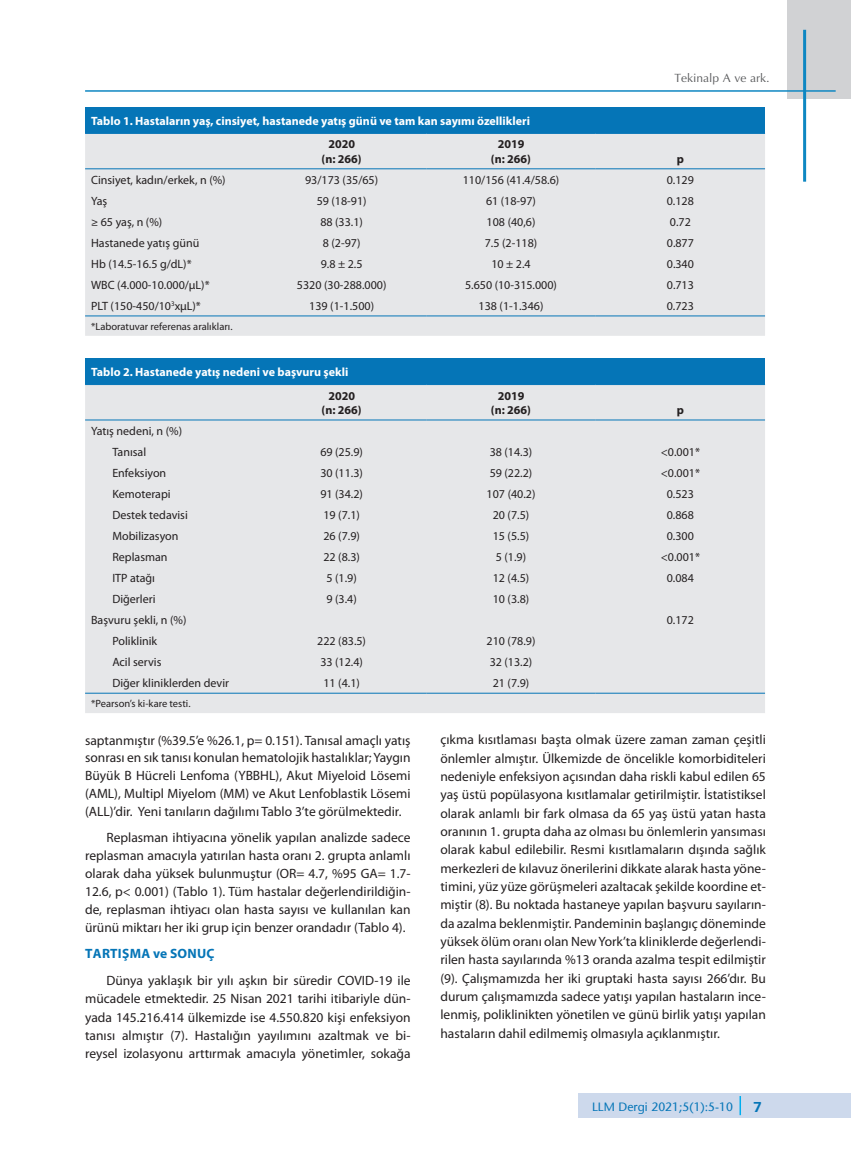
<style>
.page{position:relative;width:851px;height:1149px;background:#fff}
.page>*{position:absolute;margin:0;border:0;box-sizing:border-box;transform-origin:0 0}
.t1{font:700 15px "Frutiger Next Pro";color:#0575b7}
.t2{font:13.5px/18.3px "Myriad Pro";color:#231f20;text-align:justify}
.t3{font:700 13.5px "Myriad Pro";letter-spacing:.02em;color:#0575b7}
.t4{font:12px/21px "Myriad Pro";color:#231f20}
.t5{font:700 12px "Myriad Pro";color:#fff}
.t6{font:700 12px/14.4px "Myriad Pro";color:#231f20;text-align:center}
.t7{font:500 12px "Stone Sans Std";color:#0575b7}
.t8{font:12px "Optima Tr";color:#57585a}
.t9{font:10.5px "Myriad Pro";color:#231f20}
</style>
<div class="page">
<div style="left:787px;top:0;width:63px;height:99px;background:#d1d2d4"></div>
<div style="left:578px;top:1092px;width:272px;height:25px;background:#cdd9ec"></div>
<hr style="left:85px;top:90px;width:750px;height:2px;background:#0e87c2">
<svg style="left:739px;top:1096px;width:1px;height:18px"></svg>
<hr style="left:803px;top:30px;width:3px;height:152px;background:#0e87c2">
<div style="left:85px;top:107px;width:680px;height:26px;background:#0575b7"></div>
<div style="left:85px;top:134px;width:680px;height:202px;background:#e6e7e9"></div>
<hr style="left:85px;top:133px;width:172px;height:1px;background:#0575b7">
<hr style="left:257px;top:133px;width:169px;height:1px;background:#0575b7">
<hr style="left:426px;top:133px;width:169px;height:1px;background:#0575b7">
<hr style="left:595px;top:133px;width:170px;height:1px;background:#0575b7">
<hr style="left:85px;top:168px;width:172px;height:1px;background:#0575b7">
<hr style="left:257px;top:168px;width:169px;height:1px;background:#0575b7">
<hr style="left:426px;top:168px;width:169px;height:1px;background:#0575b7">
<hr style="left:595px;top:168px;width:170px;height:1px;background:#0575b7">
<hr style="left:85px;top:315px;width:172px;height:1px;background:#0575b7">
<hr style="left:257px;top:315px;width:169px;height:1px;background:#0575b7">
<hr style="left:426px;top:315px;width:169px;height:1px;background:#0575b7">
<hr style="left:595px;top:315px;width:170px;height:1px;background:#0575b7">
<div style="left:85px;top:358px;width:680px;height:26px;background:#0575b7"></div>
<div style="left:85px;top:385px;width:680px;height:327px;background:#e6e7e9"></div>
<hr style="left:85px;top:384px;width:172px;height:1px;background:#0575b7">
<hr style="left:257px;top:384px;width:169px;height:1px;background:#0575b7">
<hr style="left:426px;top:384px;width:169px;height:1px;background:#0575b7">
<hr style="left:595px;top:384px;width:170px;height:1px;background:#0575b7">
<hr style="left:85px;top:419px;width:172px;height:1px;background:#0575b7">
<hr style="left:257px;top:419px;width:169px;height:1px;background:#0575b7">
<hr style="left:426px;top:419px;width:169px;height:1px;background:#0575b7">
<hr style="left:595px;top:419px;width:170px;height:1px;background:#0575b7">
<hr style="left:85px;top:692px;width:172px;height:1px;background:#0575b7">
<hr style="left:257px;top:692px;width:169px;height:1px;background:#0575b7">
<hr style="left:426px;top:692px;width:169px;height:1px;background:#0575b7">
<hr style="left:595px;top:692px;width:170px;height:1px;background:#0575b7">
<p class="t5" style="left:91px;top:114px;width:440px">Tablo 1. Hastaların yaş, cinsiyet, hastanede yatış günü ve tam kan sayımı özellikleri</p>
<p class="t6" style="left:321px;top:137px;width:42px">2020 (n: 266)</p>
<p class="t6" style="left:491px;top:137px;width:42px">2019 (n: 266)</p>
<p class="t8" style="left:674px;top:71px;width:97px">Tekinalp A ve ark.</p>
<p class="t6" style="left:676px;top:152px;width:9px">p</p>
<p class="t4" style="left:91px;top:169px;width:136px">Cinsiyet, kadın/erkek, n (%)</p>
<p class="t4" style="left:305px;top:169px;width:74px">93/173 (35/65)</p>
<p class="t4" style="left:462px;top:169px;width:98px">110/156 (41.4/58.6)</p>
<p class="t4" style="left:666px;top:169px;width:29px">0.129</p>
<p class="t4" style="left:91px;top:190px;width:18px">Yaş</p>
<p class="t4" style="left:316px;top:190px;width:51px">59 (18-91)</p>
<p class="t4" style="left:486px;top:190px;width:51px">61 (18-97)</p>
<p class="t4" style="left:666px;top:190px;width:29px">0.128</p>
<p class="t4" style="left:91px;top:211px;width:73px">≥ 65 yaş, n (%)</p>
<p class="t4" style="left:320px;top:211px;width:44px">88 (33.1)</p>
<p class="t4" style="left:486px;top:211px;width:50px">108 (40,6)</p>
<p class="t4" style="left:669px;top:211px;width:22px">0.72</p>
<p class="t4" style="left:91px;top:232px;width:110px">Hastanede yatış günü</p>
<p class="t4" style="left:323px;top:232px;width:39px">8 (2-97)</p>
<p class="t4" style="left:484px;top:232px;width:54px">7.5 (2-118)</p>
<p class="t4" style="left:666px;top:232px;width:29px">0.877</p>
<p class="t4" style="left:91px;top:253px;width:102px">Hb (14.5-16.5 g/dL)*</p>
<p class="t4" style="left:321px;top:253px;width:43px">9.8 ± 2.5</p>
<p class="t4" style="left:491px;top:253px;width:41px">10 ± 2.4</p>
<p class="t4" style="left:666px;top:253px;width:29px">0.340</p>
<p class="t4" style="left:91px;top:274px;width:120px">WBC (4.000-10.000/µL)*</p>
<p class="t4" style="left:297px;top:274px;width:91px">5320 (30-288.000)</p>
<p class="t4" style="left:465px;top:274px;width:93px">5.650 (10-315.000)</p>
<p class="t4" style="left:666px;top:274px;width:29px">0.713</p>
<p class="t4" style="left:91px;top:295px;width:111px">PLT (150-450/10<sup>3</sup>xµL)*</p>
<p class="t4" style="left:309px;top:295px;width:66px">139 (1-1.500)</p>
<p class="t4" style="left:478px;top:295px;width:66px">138 (1-1.346)</p>
<p class="t4" style="left:666px;top:295px;width:29px">0.723</p>
<p class="t9" style="left:91px;top:320px;width:143px">*Laboratuvar referenas aralıkları.</p>
<p class="t5" style="left:91px;top:365px;width:259px">Tablo 2. Hastanede yatış nedeni ve başvuru şekli</p>
<p class="t6" style="left:321px;top:388px;width:42px">2020 (n: 266)</p>
<p class="t6" style="left:491px;top:388px;width:42px">2019 (n: 266)</p>
<p class="t6" style="left:676px;top:403px;width:9px">p</p>
<p class="t4" style="left:112px;top:420px;width:71px;text-indent:-21px">Yatış nedeni, n (%)<br>Tanısal</p>
<p class="t4" style="left:320px;top:441px;width:44px">69 (25.9)</p>
<p class="t4" style="left:489px;top:441px;width:44px">38 (14.3)</p>
<p class="t4" style="left:660px;top:441px;width:41px">&lt;0.001*</p>
<p class="t4" style="left:112px;top:462px;width:55px">Enfeksiyon</p>
<p class="t4" style="left:320px;top:462px;width:44px">30 (11.3)</p>
<p class="t4" style="left:489px;top:462px;width:44px">59 (22.2)</p>
<p class="t4" style="left:660px;top:462px;width:41px">&lt;0.001*</p>
<p class="t4" style="left:112px;top:483px;width:60px">Kemoterapi</p>
<p class="t4" style="left:320px;top:483px;width:44px">91 (34.2)</p>
<p class="t4" style="left:486px;top:483px;width:50px">107 (40.2)</p>
<p class="t4" style="left:666px;top:483px;width:29px">0.523</p>
<p class="t4" style="left:112px;top:504px;width:77px">Destek tedavisi</p>
<p class="t4" style="left:323px;top:504px;width:38px">19 (7.1)</p>
<p class="t4" style="left:492px;top:504px;width:38px">20 (7.5)</p>
<p class="t4" style="left:666px;top:504px;width:29px">0.868</p>
<p class="t4" style="left:112px;top:525px;width:68px">Mobilizasyon</p>
<p class="t4" style="left:323px;top:525px;width:38px">26 (7.9)</p>
<p class="t4" style="left:492px;top:525px;width:38px">15 (5.5)</p>
<p class="t4" style="left:666px;top:525px;width:29px">0.300</p>
<p class="t4" style="left:112px;top:546px;width:57px">Replasman</p>
<p class="t4" style="left:323px;top:546px;width:38px">22 (8.3)</p>
<p class="t4" style="left:495px;top:546px;width:32px">5 (1.9)</p>
<p class="t4" style="left:660px;top:546px;width:41px">&lt;0.001*</p>
<p class="t4" style="left:112px;top:567px;width:44px">ITP atağı</p>
<p class="t4" style="left:326px;top:567px;width:32px">5 (1.9)</p>
<p class="t4" style="left:492px;top:567px;width:38px">12 (4.5)</p>
<p class="t4" style="left:666px;top:567px;width:29px">0.084</p>
<p class="t4" style="left:112px;top:588px;width:45px">Diğerleri</p>
<p class="t4" style="left:326px;top:588px;width:32px">9 (3.4)</p>
<p class="t4" style="left:492px;top:588px;width:38px">10 (3.8)</p>
<p class="t4" style="left:91px;top:609px;width:97px">Başvuru şekli, n (%)</p>
<p class="t4" style="left:666px;top:609px;width:29px">0.172</p>
<p class="t4" style="left:112px;top:630px;width:46px">Poliklinik</p>
<p class="t4" style="left:317px;top:630px;width:50px">222 (83.5)</p>
<p class="t4" style="left:486px;top:630px;width:50px">210 (78.9)</p>
<p class="t4" style="left:112px;top:651px;width:51px">Acil servis</p>
<p class="t4" style="left:320px;top:651px;width:44px">33 (12.4)</p>
<p class="t4" style="left:489px;top:651px;width:44px">32 (13.2)</p>
<p class="t4" style="left:112px;top:672px;width:118px">Diğer kliniklerden devir</p>
<p class="t4" style="left:323px;top:672px;width:38px">11 (4.1)</p>
<p class="t4" style="left:492px;top:672px;width:38px">21 (7.9)</p>
<p class="t9" style="left:91px;top:697px;width:101px">*Pearson’s ki-kare testi.</p>
<p class="t2" style="left:85px;top:731px;width:327px;line-height:17.9px">saptanmıştır (%39.5’e %26.1, p= 0.151). Tanısal amaçlı yatış sonrası en sık tanısı konulan hematolojik hastalıklar; Yaygın Büyük B Hücreli Lenfoma (YBBHL), Akut Miyeloid Lösemi (AML), Multipl Miyelom (MM) ve Akut Lenfoblastik Lösemi (ALL)’dir. Yeni tanıların dağılımı Tablo 3’te görülmektedir.</p>
<p class="t2" style="left:85px;top:828px;width:327px;line-height:17.9px;text-indent:21px">Replasman ihtiyacına yönelik yapılan analizde sadece replasman amacıyla yatırılan hasta oranı 2. grupta anlamlı olarak daha yüksek bulunmuştur (OR= 4.7, %95 GA= 1.7- 12.6, p&lt; 0.001) (Tablo 1). Tüm hastalar değerlendirildiğin&shy;de, replasman ihtiyacı olan hasta sayısı ve kullanılan kan ürünü miktarı her iki grup için benzer orandadır (Tablo 4).</p>
<p class="t3" style="left:85px;top:945px;width:95px">TARTIŞMA ve sonu</p>
<p class="t3" style="left:207px;top:945px;width:10px">ç</p>
<p class="t2" style="left:85px;top:971px;width:327px;text-indent:21px">Dünya yaklaşık bir yılı aşkın bir süredir COVID-19 ile mücadele etmektedir. 25 Nisan 2021 tarihi itibariyle dün&shy;yada 145.216.414 ülkemizde ise 4.550.820 kişi enfeksiyon tanısı almıştır (7). Hastalığın yayılımını azaltmak ve bi&shy;reysel izolasyonu arttırmak amacıyla yönetimler, sokağa</p>
<p class="t2" style="left:440px;top:730px;width:327px">çıkma kısıtlaması başta olmak üzere zaman zaman çeşitli önlemler almıştır. Ülkemizde de öncelikle komorbiditeleri nedeniyle enfeksiyon açısından daha riskli kabul edilen 65 yaş üstü popülasyona kısıtlamalar getirilmiştir. İstatistiksel olarak anlamlı bir fark olmasa da 65 yaş üstü yatan hasta oranının 1. grupta daha az olması bu önlemlerin yansıması olarak kabul edilebilir. Resmi kısıtlamaların dışında sağlık merkezleri de kılavuz önerilerini dikkate alarak hasta yöne&shy;timini, yüz yüze görüşmeleri azaltacak şekilde koordine et&shy;miştir (8). Bu noktada hastaneye yapılan başvuru sayıların&shy;da azalma beklenmiştir. Pandeminin başlangıç döneminde yüksek ölüm oranı olan New York’ta kliniklerde değerlendi&shy;rilen hasta sayılarında %13 oranda azalma tespit edilmiştir (9). Çalışmamızda her iki gruptaki hasta sayısı 266’dır. Bu durum çalışmamızda sadece yatışı yapılan hastaların ince&shy;lenmiş, poliklinikten yönetilen ve günü birlik yatışı yapılan hastaların dahil edilmemiş olmasıyla açıklanmıştır.</p>
<p class="t7" style="left:592px;top:1098px;width:142px">LLM Dergi 2021;5(1):5-10</p>
<p class="t1" style="left:753px;top:1097px;width:10px">7</p>
</div>
